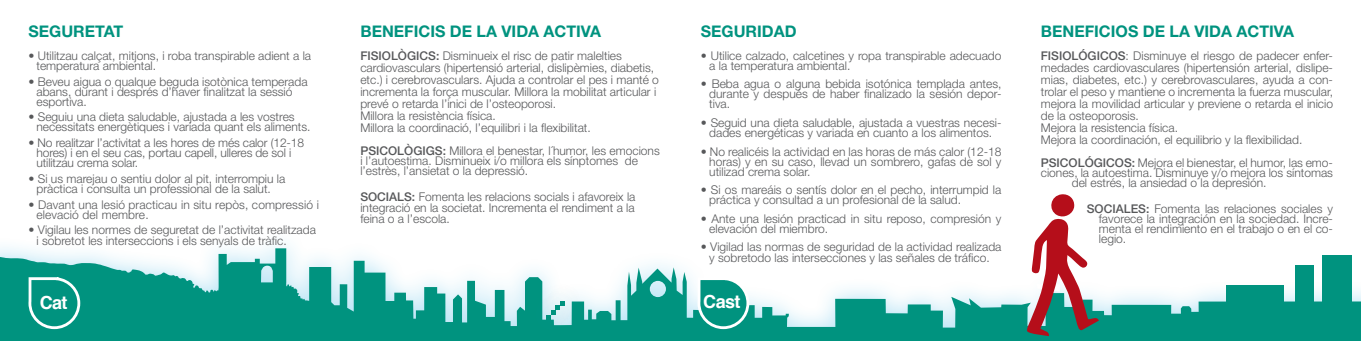
<style>
.page{position:relative;width:1361px;height:341px;background:#fff}
.page>*{position:absolute;margin:0;border:0;box-sizing:border-box;transform-origin:0 0}
.Titular{font:700 18px "Helvetica";letter-spacing:-.03em;color:#fff}
.Titular-2{font:700 16px "Helvetica Neue LT Std";color:#00937f}
.t1{font:300 12px/10px "Helvetica Neue LT Std";color:#57585a}
.s1{font-weight:500}
</style>
<div class="page">
<svg style="left:0;top:248px;width:1360px;height:92px"></svg>
<div style="left:524px;top:279px;width:62px;height:61px;background:#24aae1;opacity:.34"></div>
<div style="left:526px;top:294px;width:44px;height:44px;background:#00937f"></div>
<div style="left:531px;top:290px;width:43px;height:43px;background:#00937f"></div>
<div style="left:536px;top:285px;width:43px;height:43px;background:#24aae1;opacity:.34"></div>
<div style="left:540px;top:281px;width:43px;height:43px;background:#24aae1;opacity:.34"></div>
<svg style="left:546px;top:300px;width:18px;height:18px"></svg>
<svg style="left:1025px;top:194px;width:73px;height:141px"></svg>
<div style="left:1226px;top:284px;width:57px;height:37px;background:#00937f"></div>
<div style="left:1294px;top:264px;width:19px;height:48px;background:#00937f"></div>
<div style="left:1321px;top:254px;width:30px;height:58px;background:#00937f"></div>
<svg style="left:696px;top:275px;width:54px;height:55px"></svg>
<svg style="left:27px;top:275px;width:55px;height:55px;background:#27a392"></svg>
<p class="Titular-2" style="left:28px;top:21px;width:96px">SEGURETAT</p>
<p class="Titular-2" style="left:700px;top:21px;width:97px">SEGURIDAD</p>
<p class="t1" style="left:709px;top:50px;width:293px;text-indent:-9px">• Utilice calzado, calcetines y ropa transpirable adecuado a la temperatura ambiental.</p>
<p class="t1" style="left:709px;top:79px;width:293px;text-align:justify;text-indent:-9px">• Beba agua o alguna bebida isotónica templada antes, durante y después de haber finalizado la sesión depor&shy;tiva.</p>
<p class="t1" style="left:700px;top:117px;width:302px;text-align:center">• Seguid una dieta saludable, ajustada a vuestras necesi&shy;dades energéticas y variada en cuanto a los alimentos.</p>
<p class="t1" style="left:709px;top:146px;width:294px;text-align:justify;text-indent:-9px">• No realicéis la actividad en las horas de más calor (12-18 horas) y en su caso, llevad un sombrero, gafas de sol y utilizad crema solar.</p>
<p class="t1" style="left:709px;top:184px;width:293px;text-indent:-9px">• Si os mareáis o sentís dolor en el pecho, interrumpid la práctica y consultad a un profesional de la salud.</p>
<p class="t1" style="left:709px;top:213px;width:294px;text-indent:-9px">• Ante una lesión practicad in situ reposo, compresión y elevación del miembro.</p>
<p class="t1" style="left:700px;top:241px;width:302px;line-height:11px;text-align:center">• Vigilad las normas de seguridad de la actividad realizada y sobretodo las intersecciones y las señales de tráfico.</p>
<p class="Titular" style="left:40px;top:287px;width:29px">Cat</p>
<p class="Titular" style="left:703px;top:286px;width:39px">Cast</p>
<p class="Titular-2" style="left:360px;top:21px;width:242px">BENEFICIS DE LA VIDA ACTIVA</p>
<p class="t1" style="left:360px;top:49px;width:300px;line-height:12px"><span class="s1">FISIOLÒGICS:</span> Disminueix el risc de patir malelties cardiovasculars (hipertensió arterial, dislipèmies, diabetis, etc.) i cerebrovasculars. Ajuda a controlar el pes i manté o incrementa la força muscular. Millora la mobilitat articular i prevé o retarda l’inici de l’osteoporosi.</p>
<p class="t1" style="left:360px;top:110px;width:137px">Millora la resistència física.</p>
<p class="t1" style="left:360px;top:122px;width:232px">Millora la coordinació, l’equilibri i la flexibilitat.</p>
<p class="t1" style="left:360px;top:145px;width:301px"><span class="s1">PSICOLÒGIGS:</span> Millora el benestar, l´humor, les emocions i l’autoestima. Disminueix i/o millora els sínptomes de l’estrès, l’ansietat o la depressió.</p>
<p class="t1" style="left:360px;top:190px;width:276px;line-height:11px;text-align:justify"><span class="s1">SOCIALS:</span> Fomenta les relacions socials i afavoreix la integració en la societat. Incrementa el rendiment a la feina o a l’escola.</p>
<p class="t1" style="left:36px;top:50px;width:276px;text-indent:-8px">• Utilitzau calçat, mitjons, i roba transpirable adient a la temperatura ambiental.</p>
<p class="t1" style="left:36px;top:76px;width:272px;text-indent:-8px">• Beveu aigua o qualque beguda isotònica temperada abans, durant i després d’haver finalitzat la sessió esportiva.</p>
<p class="t1" style="left:36px;top:111px;width:275px;text-indent:-8px">• Seguiu una dieta saludable, ajustada a les vostres necessitats energètiques i variada quant els aliments.</p>
<p class="t1" style="left:36px;top:137px;width:269px;text-indent:-8px">• No realitzar l’activitat a les hores de més calor (12-18 hores) i en el seu cas, portau capell, ulleres de sol i utilitzau crema solar.</p>
<p class="t1" style="left:28px;top:173px;width:258px;text-align:center">• Si us marejau o sentiu dolor al pit, interrompiu la pràctica i consulta un professional de la salut.</p>
<p class="t1" style="left:36px;top:198px;width:284px;text-indent:-8px">• Davant una lesió practicau in situ repòs, compressió i elevació del membre.</p>
<p class="t1" style="left:36px;top:224px;width:281px;line-height:11px;text-indent:-8px">• Vigilau les normes de seguretat de l’activitat realitzada i sobretot les interseccions i els senyals de tràfic.</p>
<p class="Titular-2" style="left:1040px;top:21px;width:255px">BENEFICIOS DE LA VIDA ACTIVA</p>
<p class="t1" style="left:1040px;top:49px;width:294px;line-height:12px;text-align:justify"><span class="s1">FISIOLÓGICOS</span>: Disminuye el riesgo de padecer enfer&shy;medades cardiovasculares (hipertensión arterial, dislipe&shy;mias, diabetes, etc.) y cerebrovasculares, ayuda a con&shy;trolar el peso y mantiene o incrementa la fuerza muscular, mejora la movilidad articular y previene o retarda el inicio de la osteoporosis.</p>
<p class="t1" style="left:1040px;top:122px;width:139px">Mejora la resistencia física.</p>
<p class="t1" style="left:1040px;top:134px;width:263px">Mejora la coordinación, el equilibrio y la flexibilidad.</p>
<p class="t1" style="left:1040px;top:157px;width:293px"><span class="s1">PSICOLÓGICOS:</span> Mejora el bienestar, el humor, las emo-</p>
<p class="t1" style="left:1040px;top:167px;width:294px">ciones, la autoestima. Disminuye y/o mejora los síntomas</p>
<p class="t1" style="left:1071px;top:177px;width:196px">del estrés, la ansiedad o la depresión.</p>
<p class="t1" style="left:1098px;top:203px;width:236px;text-align:justify;text-indent:-12px"><span class="s1">SOCIALES:</span> Fomenta las relaciones sociales y favorece la integración en la sociedad. Incre&shy;menta el rendimiento en el trabajo o en el co&shy;legio.</p>
</div>
